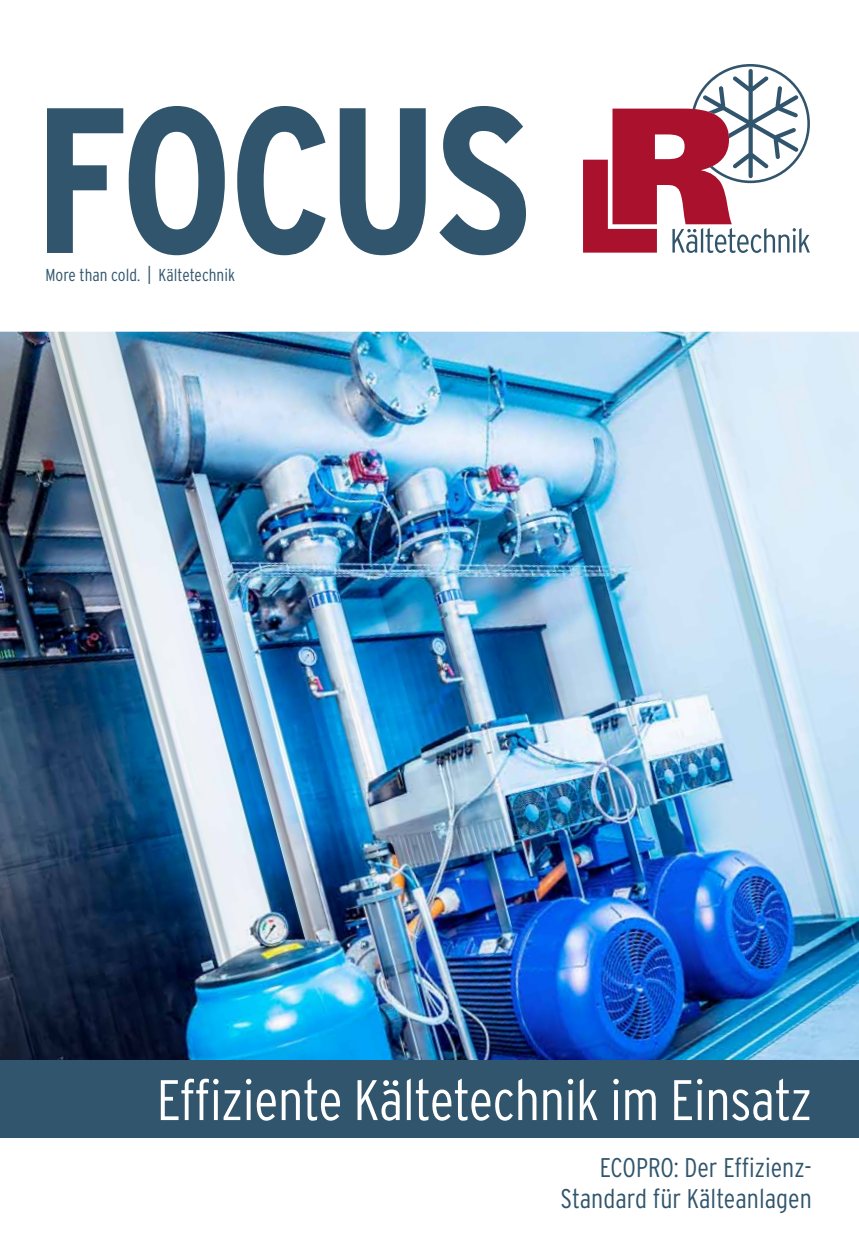
<style>
.page{position:relative;width:859px;height:1246px;background:#fff}
.page>*{position:absolute;margin:0;border:0;box-sizing:border-box;transform-origin:0 0}
.t1{font:300 condensed 57px "Interstate";letter-spacing:-.01em;color:#fff}
.t2{font:300 condensed 27px/31.5px "Interstate";color:#31556d;text-align:right}
.t3{font:300 condensed 17.25px "Interstate";color:#31556d}
.s1{font-size:25.95px}
</style>
<div class="page">
<svg style="left:583px;top:64px;width:227px;height:189px"></svg>
<svg style="left:47px;top:106px;width:479px;height:149px"></svg>
<img style="left:0;top:332px;width:859px;height:727px">
<div style="left:0;top:1059px;width:859px;height:78px;background:#31556d"></div>
<p class="t3" style="left:45px;top:265px;width:191px">More than cold. <span class="s1">I</span> Kältetechnik</p>
<h1 class="t1" style="left:157px;top:1068px;width:657px">Effiziente Kältetechnik im Einsatz</h1>
<p class="t2" style="left:561px;top:1151px;width:253px">ECOPRO: Der Effizienz-<br>Standard für Kälteanlagen</p>
</div>
